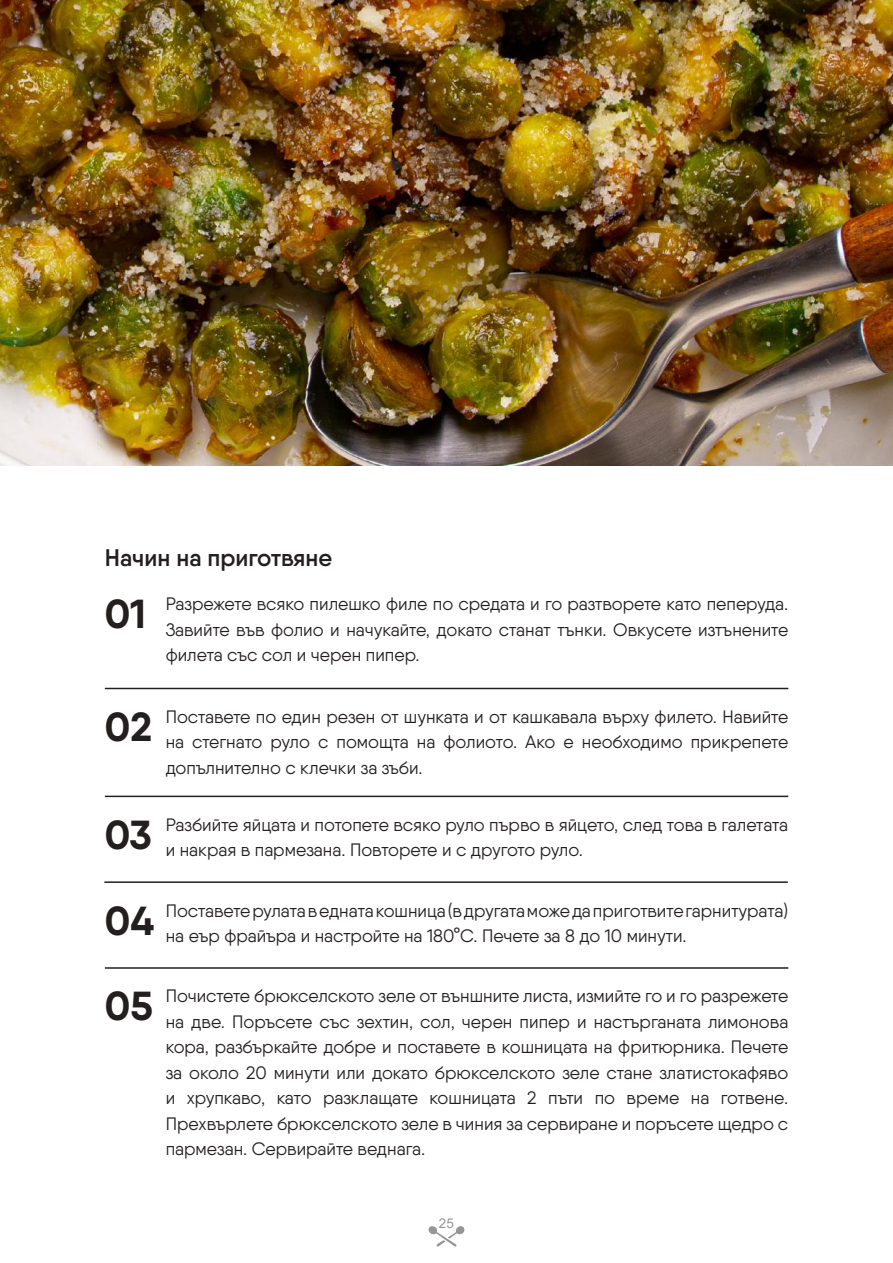
<style>
.page{position:relative;width:893px;height:1263px;background:#fff}
.page>*{position:absolute;margin:0;border:0;box-sizing:border-box;transform-origin:0 0}
.t1{font:700 40.5px "Qanelas";color:#241f1f}
.t2{font:600 24px "Qanelas";color:#241f1f}
.t3{font:18px/25.5px "Qanelas";color:#241f1f;text-align:justify}
.t4{font:13.5px "Arial";color:#969698}
</style>
<div class="page">
<hr style="left:105px;top:688px;width:683px;height:1px;background:#241f1f">
<hr style="left:105px;top:796px;width:683px;height:1px;background:#241f1f">
<hr style="left:104px;top:881px;width:684px;height:2px;background:#241f1f">
<hr style="left:105px;top:967px;width:683px;height:2px;background:#241f1f">
<img style="left:0;top:0;width:893px;height:466px">
<svg style="left:428px;top:1226px;width:37px;height:21px"></svg>
<h2 class="t2" style="left:105px;top:543px;width:229px">Начин на приготвяне</h2>
<p class="t3" style="left:166px;top:591px;width:624px">Разрежете всяко пилешко филе по средата и го разтворете като пеперуда.<br>Завийте във фолио и начукайте, докато станат тънки. Овкусете изтънените филета със сол и черен пипер.</p>
<h1 class="t1" style="left:105px;top:589px;width:43px">01</h1>
<h1 class="t1" style="left:105px;top:701px;width:49px">02</h1>
<p class="t3" style="left:166px;top:704px;width:624px">Поставете по един резен от шунката и от кашкавала върху филето. Навийте на стегнато руло с помощта на фолиото. Ако е необходимо прикрепете допълнително с клечки за зъби.</p>
<h1 class="t1" style="left:105px;top:809px;width:49px">03</h1>
<p class="t3" style="left:166px;top:811px;width:624px">Разбийте яйцата и потопете всяко руло първо в яйцето, след това в галетата</p>
<p class="t3" style="left:166px;top:837px;width:419px">и накрая в пармезана. Повторете и с другото руло.</p>
<h1 class="t1" style="left:105px;top:895px;width:51px">04</h1>
<p class="t3" style="left:166px;top:897px;width:624px">Поставете рулата в едната кошница (в другата може да приготвите гарнитурата)</p>
<p class="t3" style="left:166px;top:923px;width:522px">на еър фрайъра и настройте на 180°C. Печете за 8 до 10 минути.</p>
<h1 class="t1" style="left:105px;top:981px;width:50px">05</h1>
<p class="t3" style="left:166px;top:983px;width:624px">Почистете брюкселското зеле от външните листа, измийте го и го разрежете на две. Поръсете със зехтин, сол, черен пипер и настърганата лимонова кора, разбъркайте добре и поставете в кошницата на фритюрника. Печете за около 20 минути или докато брюкселското зеле стане златистокафяво и хрупкаво, като разклащате кошницата 2 пъти по време на готвене.<br>Прехвърлете брюкселското зеле в чиния за сервиране и поръсете щедро с пармезан. Сервирайте веднага.</p>
<p class="t4" style="left:439px;top:1214px;width:17px">25</p>
</div>
